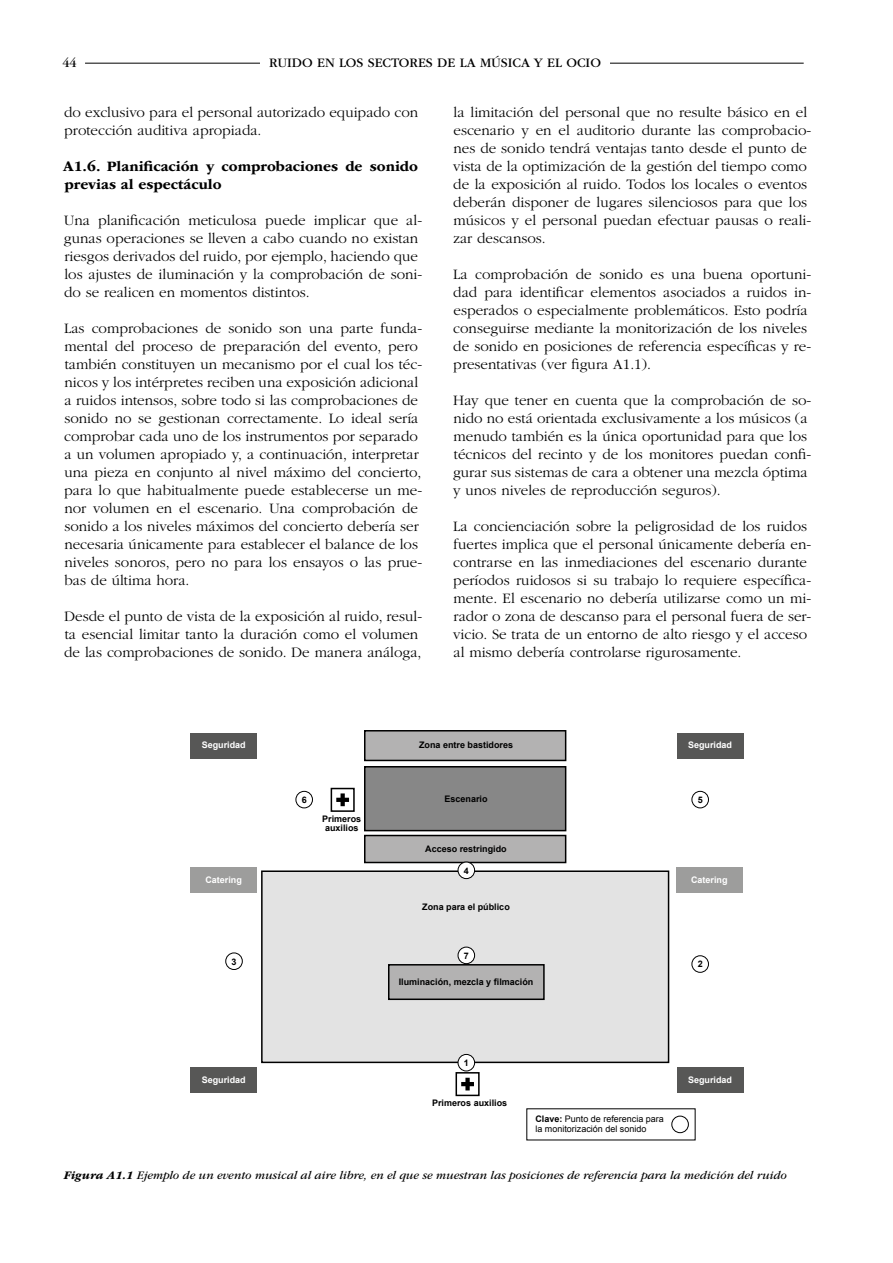
<style>
.page{position:relative;width:893px;height:1263px;background:#fff}
.page>*{position:absolute;margin:0;border:0;box-sizing:border-box;transform-origin:0 0}
.t1{font:300 15px/18px "ITC Garamond Std";color:#000}
.t2{font:700 15px/18px "ITC Garamond Std";color:#000}
.t3{font:13.5px "ITC Garamond Std";color:#000}
.t4{font:italic 12px "ITC Garamond Std";color:#000}
.t5{font:700 9px/9.8px "Arial";color:#000;text-align:center}
.t6{font:700 9px "Arial";color:#fff}
.t7{font:9px/9.8px "Arial";color:#000}
.s1{font-weight:700}
</style>
<div class="page">
<hr style="left:85px;top:63px;width:719px;height:1px;background:#000">
<div style="left:260px;top:57px;width:350px;height:24px;background:#fff"></div>
<div style="left:365px;top:731px;width:201px;height:29px;background:#b3b2b2"></div>
<div style="left:364px;top:730px;width:202px;height:31px;border:2px solid #000"></div>
<div style="left:365px;top:767px;width:201px;height:64px;background:#878787"></div>
<div style="left:364px;top:766px;width:202px;height:65px;border:2px solid #000"></div>
<div style="left:365px;top:835px;width:201px;height:27px;background:#b3b2b2"></div>
<div style="left:364px;top:835px;width:202px;height:28px;border:2px solid #000"></div>
<div style="left:190px;top:733px;width:67px;height:25px;background:#575756"></div>
<div style="left:190px;top:868px;width:67px;height:25px;background:#9d9d9c"></div>
<div style="left:676px;top:868px;width:67px;height:25px;background:#9d9d9c"></div>
<div style="left:190px;top:1068px;width:67px;height:25px;background:#575756"></div>
<div style="left:677px;top:733px;width:66px;height:25px;background:#575756"></div>
<div style="left:677px;top:1068px;width:66px;height:25px;background:#575756"></div>
<div style="left:262px;top:871px;width:407px;height:191px;background:#e3e3e3"></div>
<div style="left:261px;top:870px;width:408px;height:193px;border:2px solid #000"></div>
<div style="left:389px;top:965px;width:155px;height:34px;background:#b3b2b2"></div>
<div style="left:388px;top:964px;width:157px;height:36px;border:2px solid #000"></div>
<div style="left:455px;top:1072px;width:25px;height:24px;border:2px solid #000"></div>
<svg style="left:462px;top:1078px;width:11px;height:12px"></svg>
<div style="left:461px;top:1082px;width:13px;height:4px;border:2px solid #000"></div>
<div style="left:331px;top:788px;width:24px;height:24px;border:2px solid #000"></div>
<div style="left:341px;top:793px;width:4px;height:13px;border:2px solid #000"></div>
<svg style="left:337px;top:794px;width:11px;height:11px"></svg>
<div style="left:336px;top:798px;width:13px;height:4px;border:2px solid #000"></div>
<div style="left:296px;top:791px;width:17px;height:17px;border:1px solid #000;border-radius:50%"></div>
<div style="left:225px;top:952px;width:18px;height:18px;border:1px solid #000;border-radius:50%"></div>
<div style="left:458px;top:862px;width:17px;height:17px;background:#fff;border-radius:50%"></div>
<div style="left:458px;top:862px;width:17px;height:17px;border:1px solid #000;border-radius:50%"></div>
<div style="left:458px;top:947px;width:17px;height:17px;background:#fff;border-radius:50%"></div>
<div style="left:458px;top:947px;width:17px;height:17px;border:1px solid #000;border-radius:50%"></div>
<div style="left:458px;top:1054px;width:17px;height:17px;background:#fff;border-radius:50%"></div>
<div style="left:458px;top:1054px;width:17px;height:17px;border:1px solid #000;border-radius:50%"></div>
<div style="left:691px;top:955px;width:18px;height:18px;border:1px solid #000;border-radius:50%"></div>
<div style="left:671px;top:1116px;width:18px;height:17px;border:1px solid #000;border-radius:50%"></div>
<div style="left:691px;top:791px;width:18px;height:17px;border:1px solid #000;border-radius:50%"></div>
<p class="t3" style="left:62px;top:55px;width:16px">44</p>
<p class="t3" style="left:269px;top:55px;width:333px">RUIDO EN LOS SECTORES DE LA MÚSICA Y EL OCIO</p>
<p class="t1" style="left:453px;top:103px;width:360px">la limitación del personal que no resulte básico en el escenario y en el auditorio durante las comprobacio&shy;nes de sonido tendrá ventajas tanto desde el punto de vista de la optimización de la gestión del tiempo como de la exposición al ruido. Todos los locales o eventos deberán disponer de lugares silenciosos para que los músicos y el personal puedan efectuar pausas o reali&shy;zar descansos.</p>
<p class="t1" style="left:453px;top:265px;width:360px">La comprobación de sonido es una buena oportuni&shy;dad para identificar elementos asociados a ruidos in&shy;esperados o especialmente problemáticos. Esto podría conseguirse mediante la monitorización de los niveles de sonido en posiciones de referencia específicas y re&shy;presentativas (ver figura A1.1).</p>
<p class="t1" style="left:453px;top:391px;width:360px">Hay que tener en cuenta que la comprobación de so&shy;nido no está orientada exclusivamente a los músicos (a menudo también es la única oportunidad para que los técnicos del recinto y de los monitores puedan confi&shy;gurar sus sistemas de cara a obtener una mezcla óptima y unos niveles de reproducción seguros).</p>
<p class="t1" style="left:453px;top:517px;width:360px">La concienciación sobre la peligrosidad de los ruidos fuertes implica que el personal únicamente debería en&shy;contrarse en las inmediaciones del escenario durante períodos ruidosos si su trabajo lo requiere específica&shy;mente. El escenario no debería utilizarse como un mi&shy;rador o zona de descanso para el personal fuera de ser&shy;vicio. Se trata de un entorno de alto riesgo y el acceso al mismo debería controlarse rigurosamente.</p>
<p class="t1" style="left:64px;top:103px;width:356px">do exclusivo para el personal autorizado equipado con protección auditiva apropiada.</p>
<p class="t2" style="left:63px;top:157px;width:356px">A1.6. Planificación y comprobaciones de sonido previas al espectáculo</p>
<p class="t1" style="left:64px;top:211px;width:360px">Una planificación meticulosa puede implicar que al&shy;gunas operaciones se lleven a cabo cuando no existan riesgos derivados del ruido, por ejemplo, haciendo que los ajustes de iluminación y la comprobación de soni&shy;do se realicen en momentos distintos.</p>
<p class="t1" style="left:64px;top:319px;width:360px">Las comprobaciones de sonido son una parte funda&shy;mental del proceso de preparación del evento, pero también constituyen un mecanismo por el cual los téc&shy;nicos y los intérpretes reciben una exposición adicional a ruidos intensos, sobre todo si las comprobaciones de sonido no se gestionan correctamente. Lo ideal sería comprobar cada uno de los instrumentos por separado a un volumen apropiado y, a continuación, interpretar una pieza en conjunto al nivel máximo del concierto, para lo que habitualmente puede establecerse un me&shy;nor volumen en el escenario. Una comprobación de sonido a los niveles máximos del concierto debería ser necesaria únicamente para establecer el balance de los niveles sonoros, pero no para los ensayos o las prue&shy;bas de última hora.</p>
<p class="t1" style="left:64px;top:607px;width:360px">Desde el punto de vista de la exposición al ruido, resul&shy;ta esencial limitar tanto la duración como el volumen de las comprobaciones de sonido. De manera análoga,</p>
<p class="t6" style="left:202px;top:739px;width:46px">Seguridad</p>
<p class="t5" style="left:302px;top:795px;width:7px">6</p>
<p class="t5" style="left:322px;top:814px;width:41px">Primeros auxilios</p>
<p class="t5" style="left:419px;top:740px;width:96px">Zona entre bastidores</p>
<p class="t5" style="left:444px;top:794px;width:45px">Escenario</p>
<p class="t5" style="left:425px;top:844px;width:83px">Acceso restringido</p>
<p class="t5" style="left:464px;top:866px;width:7px">4</p>
<p class="t6" style="left:688px;top:739px;width:46px">Seguridad</p>
<p class="t5" style="left:698px;top:795px;width:7px">5</p>
<p class="t6" style="left:205px;top:873px;width:38px">Catering</p>
<p class="t6" style="left:691px;top:873px;width:38px">Catering</p>
<p class="t5" style="left:232px;top:957px;width:7px">3</p>
<p class="t6" style="left:202px;top:1074px;width:46px">Seguridad</p>
<p class="t5" style="left:422px;top:902px;width:89px">Zona para el público</p>
<p class="t5" style="left:464px;top:951px;width:7px">7</p>
<p class="t5" style="left:399px;top:977px;width:136px">Iluminación, mezcla y filmación</p>
<p class="t5" style="left:698px;top:959px;width:7px">2</p>
<p class="t5" style="left:464px;top:1058px;width:7px">1</p>
<p class="t5" style="left:432px;top:1098px;width:77px">Primeros auxilios</p>
<p class="t7" style="left:535px;top:1114px;width:130px"><span class="s1">Clave:</span> Punto de referencia para la monitorización del sonido</p>
<p class="t6" style="left:688px;top:1074px;width:46px">Seguridad</p>
<p class="t4" style="left:64px;top:1169px;width:724px"><span class="s1">Figura A1.1</span> Ejemplo de un evento musical al aire libre, en el que se muestran las posiciones de referencia para la medición del ruido</p>
</div>
